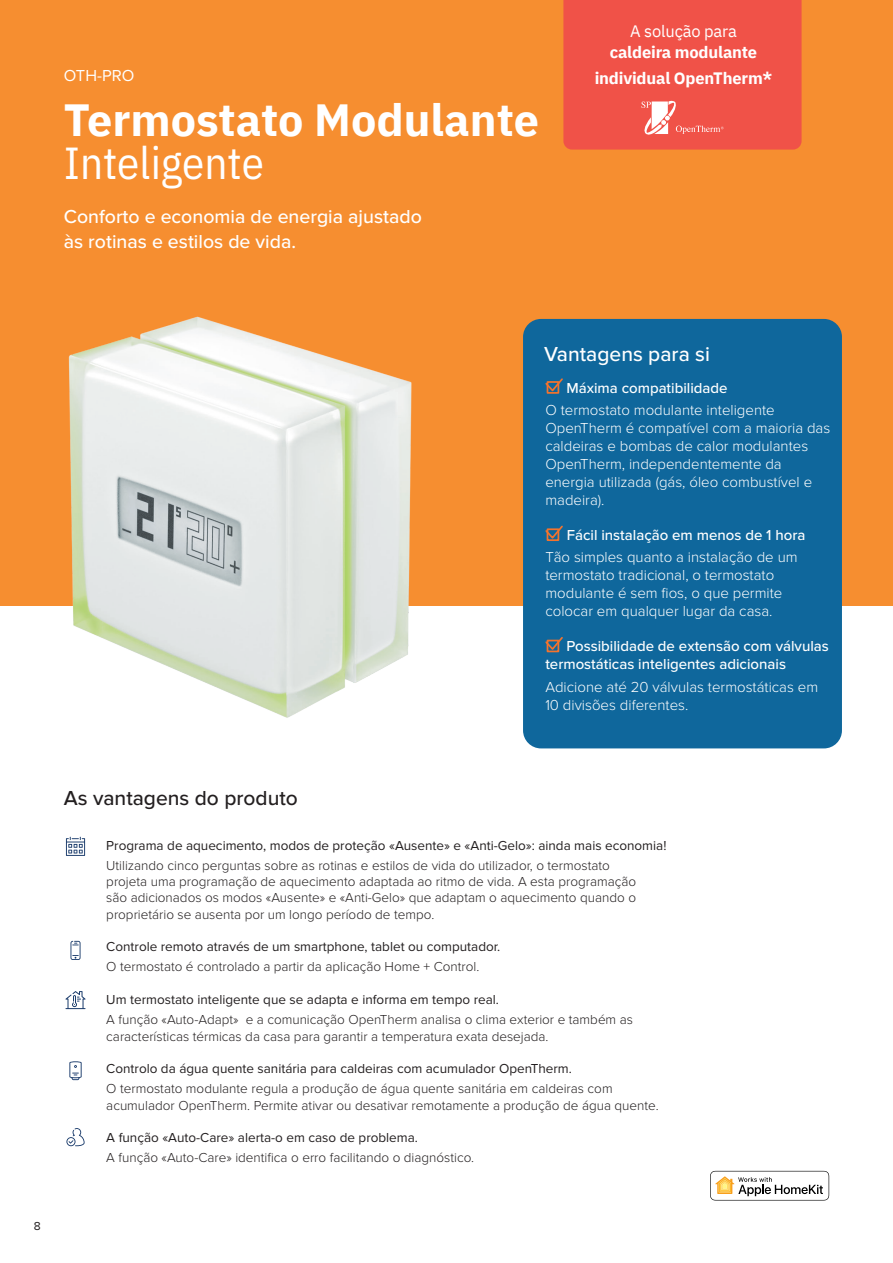
<style>
.page{position:relative;width:893px;height:1263px;background:#fff}
.page>*{position:absolute;margin:0;border:0;box-sizing:border-box;transform-origin:0 0}
.t1{font:700 45px/43.5px "IBM Plex Sans";color:#fff}
.t2{font:500 21px "Proxima Nova";color:#231f20}
.t3{font:500 21px "Proxima Nova";color:#fff}
.t4{font:500 19.5px "Proxima Nova";color:#fff}
.t5{font:700 16.5px/21px "IBM Plex Sans";letter-spacing:-.01em;color:#fff;text-align:center}
.t6{font:16.5px "Proxima Nova";color:#fff}
.t7{font:300 15px/18px "Proxima Nova";color:#fff}
.t8{font:500 15px/18px "Proxima Nova";color:#fff}
.t9{font:300 13.5px/16.2px "Proxima Nova";color:#231f20}
.t10{font:13.5px "Proxima Nova";color:#231f20}
.t11{font:12px "Proxima Nova";color:#231f20}
.s1{font-family:"IBM Plex Sans Cond";font-weight:400}
.s2{font-weight:400}
</style>
<div class="page">
<div style="left:0;top:0;width:893px;height:605px;background:#f68e30"></div>
<div style="left:523px;top:319px;width:319px;height:429px;background:#0f679c;border-radius:18px"></div>
<div style="left:547px;top:381px;width:12px;height:13px;border:2px solid #f3732d"></div>
<svg style="left:545px;top:378px;width:18px;height:15px"></svg>
<div style="left:547px;top:528px;width:12px;height:13px;border:2px solid #f3732d"></div>
<svg style="left:545px;top:525px;width:18px;height:15px"></svg>
<svg style="left:545px;top:637px;width:18px;height:15px"></svg>
<svg style="left:710px;top:1171px;width:119px;height:29px"></svg>
<img style="left:48px;top:316px;width:390px;height:402px">
<svg style="left:71px;top:941px;width:10px;height:19px"></svg>
<svg style="left:66px;top:837px;width:19px;height:19px"></svg>
<svg style="left:65px;top:991px;width:21px;height:18px"></svg>
<div style="left:563px;top:0;width:238px;height:150px;background:#f05248"></div>
<svg style="left:69px;top:1061px;width:13px;height:19px"></svg>
<svg style="left:66px;top:1128px;width:19px;height:18px"></svg>
<p class="t6" style="left:64px;top:66px;width:72px">OTH-PRO</p>
<p class="t1" style="left:64px;top:94px;width:477px">Termostato Modulante<br><span class="s1">Inteligente</span></p>
<p class="t4" style="left:64px;top:205px;width:360px">Conforto e economia de energia ajustado</p>
<p class="t4" style="left:64px;top:230px;width:234px">às rotinas e estilos de vida.</p>
<p class="t5" style="left:610px;top:20px;width:149px"><span class="s2">A solução para </span>caldeira modulante</p>
<p class="t5" style="left:595px;top:66px;width:179px">individual OpenTherm*</p>
<p class="t3" style="left:544px;top:342px;width:167px">Vantagens para si</p>
<p class="t8" style="left:566px;top:379px;width:163px">Máxima compatibilidade</p>
<p class="t7" style="left:545px;top:401px;width:286px">O termostato modulante inteligente OpenTherm é compatível com a maioria das caldeiras e bombas de calor modulantes OpenTherm, independentemente da energia utilizada (gás, óleo combustível e</p>
<p class="t7" style="left:545px;top:491px;width:61px">madeira).</p>
<p class="t8" style="left:567px;top:526px;width:240px">Fácil instalação em menos de 1 hora</p>
<p class="t7" style="left:545px;top:549px;width:254px">Tão simples quanto a instalação de um termostato tradicional, o termostato modulante é sem fios, o que permite</p>
<p class="t7" style="left:545px;top:603px;width:229px">colocar em qualquer lugar da casa.</p>
<p class="t8" style="left:545px;top:638px;width:285px;text-indent:21px">Possibilidade de extensão com válvulas termostáticas inteligentes adicionais</p>
<p class="t7" style="left:545px;top:678px;width:274px">Adicione até 20 válvulas termostáticas em<br>10 divisões diferentes.</p>
<p class="t11" style="left:34px;top:1219px;width:8px">8</p>
<p class="t2" style="left:64px;top:786px;width:236px">As vantagens do produto</p>
<p class="t10" style="left:106px;top:837px;width:562px">Programa de aquecimento, modos de proteção «Ausente» e «Anti-Gelo»: ainda mais economia!</p>
<p class="t9" style="left:106px;top:858px;width:531px">Utilizando cinco perguntas sobre as rotinas e estilos de vida do utilizador, o termostato projeta uma programação de aquecimento adaptada ao ritmo de vida. A esta programação são adicionados os modos «Ausente» e «Anti-Gelo» que adaptam o aquecimento quando o proprietário se ausenta por um longo período de tempo.</p>
<p class="t10" style="left:106px;top:939px;width:395px">Controle remoto através de um smartphone, tablet ou computador.</p>
<p class="t9" style="left:106px;top:959px;width:375px">O termostato é controlado a partir da aplicação Home + Control.</p>
<p class="t10" style="left:106px;top:991px;width:394px">Um termostato inteligente que se adapta e informa em tempo real.</p>
<p class="t9" style="left:106px;top:1012px;width:528px">A função «Auto-Adapt» e a comunicação OpenTherm analisa o clima exterior e também as características térmicas da casa para garantir a temperatura exata desejada.</p>
<p class="t10" style="left:106px;top:1061px;width:467px">Controlo da água quente sanitária para caldeiras com acumulador OpenTherm.</p>
<p class="t9" style="left:106px;top:1081px;width:554px">O termostato modulante regula a produção de água quente sanitária em caldeiras com acumulador OpenTherm. Permite ativar ou desativar remotamente a produção de água quente.</p>
<p class="t10" style="left:106px;top:1130px;width:313px">A função «Auto-Care» alerta-o em caso de problema.</p>
<p class="t9" style="left:106px;top:1150px;width:369px">A função «Auto-Care» identifica o erro facilitando o diagnóstico.</p>
</div>
